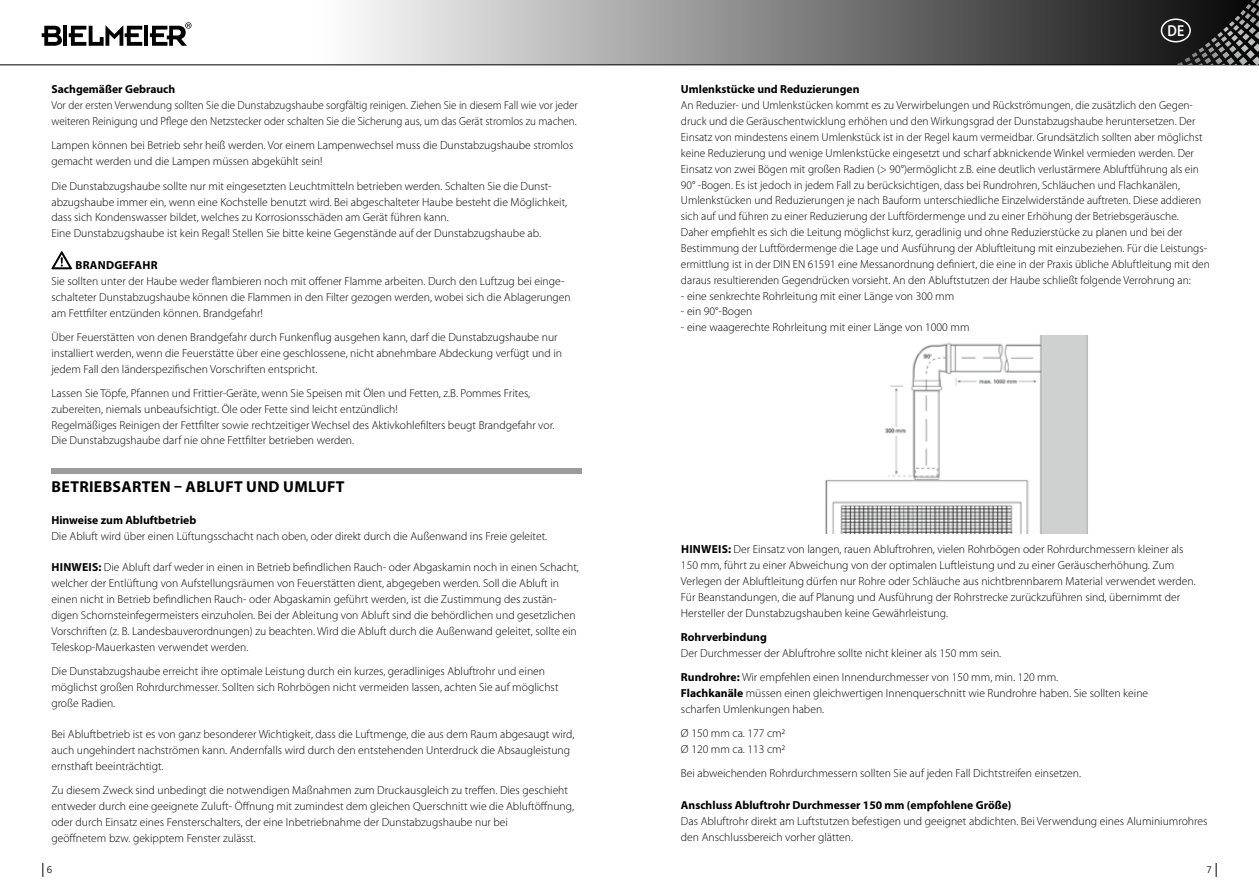
<style>
.page{position:relative;width:1259px;height:893px;background:#fff}
.page>*{position:absolute;margin:0;border:0;box-sizing:border-box;transform-origin:0 0}
.t1{font:700 15.9px "Myriad Pro";letter-spacing:.02em;color:#000}
.t2{font:600 15.9px "Myriad Pro";color:#fff;scale:.87 1}
.t3{font:300 11.7px/15.9px "Myriad Pro";color:#000}
.t4{font:300 11.7px/15.9px "Myriad Pro";color:#000;scale:.95 1}
.t5{font:700 11.7px "Myriad Pro";color:#000}
.t6{font:700 11.7px "Myriad Pro";letter-spacing:.02em;color:#000}
.t7{font:300 9.75px "Frutiger LT Std";color:#000}
.s1{font-weight:700}
</style>
<div class="page">
<svg style="left:43px;top:863px;width:1px;height:14px"></svg>
<svg style="left:1215px;top:863px;width:1px;height:14px"></svg>
<svg style="left:42px;top:26px;width:20px;height:20px"></svg>
<hr style="left:63px;top:26px;width:4px;height:20px;background:#000">
<svg style="left:69px;top:25px;width:73px;height:21px"></svg>
<hr style="left:144px;top:26px;width:4px;height:20px;background:#000">
<svg style="left:150px;top:22px;width:41px;height:24px"></svg>
<div style="left:315px;top:0;width:944px;height:65px;background:linear-gradient(to right,#f9f9f9,#131313)"></div>
<hr style="left:0;top:64px;width:1259px;height:1px;background:#000">
<svg style="left:1223px;top:0;width:36px;height:34px"></svg>
<div style="left:1160px;top:18px;width:31px;height:24px;border:2px solid #fff;border-radius:50%"></div>
<svg style="left:51px;top:251px;width:21px;height:18px"></svg>
<div style="left:51px;top:468px;width:531px;height:6px;background:#9c9c9d"></div>
<img style="left:825px;top:336px;width:263px;height:198px">
<p class="t5" style="left:51px;top:83px;width:125px">Sachgemäßer Gebrauch</p>
<p class="t4" style="left:51px;top:98px;width:555px">Vor der ersten Verwendung sollten Sie die Dunstabzugshaube sorgfältig reinigen. Ziehen Sie in diesem Fall wie vor jeder weiteren Reinigung und Pflege den Netzstecker oder schalten Sie die Sicherung aus, um das Gerät stromlos zu machen.</p>
<p class="t3" style="left:51px;top:138px;width:523px">Lampen können bei Betrieb sehr heiß werden. Vor einem Lampenwechsel muss die Dunstabzugshaube stromlos gemacht werden und die Lampen müssen abgekühlt sein!</p>
<p class="t3" style="left:51px;top:178px;width:517px">Die Dunstabzugshaube sollte nur mit eingesetzten Leuchtmitteln betrieben werden. Schalten Sie die Dunst&shy;abzugshaube immer ein, wenn eine Kochstelle benutzt wird. Bei abgeschalteter Haube besteht die Möglichkeit, dass sich Kondenswasser bildet, welches zu Korrosionsschäden am Gerät führen kann.<br>Eine Dunstabzugshaube ist kein Regal! Stellen Sie bitte keine Gegenstände auf der Dunstabzugshaube ab.</p>
<p class="t6" style="left:75px;top:258px;width:84px">BRANDGEFAHR</p>
<p class="t3" style="left:51px;top:273px;width:521px">Sie sollten unter der Haube weder flambieren noch mit offener Flamme arbeiten. Durch den Luftzug bei einge&shy;schalteter Dunstabzugshaube können die Flammen in den Filter gezogen werden, wobei sich die Ablagerungen am Fettfilter entzünden können. Brandgefahr!</p>
<p class="t3" style="left:51px;top:329px;width:512px">Über Feuerstätten von denen Brandgefahr durch Funkenflug ausgehen kann, darf die Dunstabzugshaube nur installiert werden, wenn die Feuerstätte über eine geschlossene, nicht abnehmbare Abdeckung verfügt und in jedem Fall den länderspezifischen Vorschriften entspricht.</p>
<p class="t3" style="left:51px;top:385px;width:505px">Lassen Sie Töpfe, Pfannen und Frittier-Geräte, wenn Sie Speisen mit Ölen und Fetten, z.B. Pommes Frites, zubereiten, niemals unbeaufsichtigt. Öle oder Fette sind leicht entzündlich!<br>Regelmäßiges Reinigen der Fettfilter sowie rechtzeitiger Wechsel des Aktivkohlefilters beugt Brandgefahr vor.<br>Die Dunstabzugshaube darf nie ohne Fettfilter betrieben werden.</p>
<h1 class="t1" style="left:52px;top:478px;width:294px">BETRIEBSARTEN – ABLUFT UND UMLUFT</h1>
<p class="t5" style="left:51px;top:513px;width:146px">Hinweise zum Abluftbetrieb</p>
<p class="t3" style="left:51px;top:528px;width:497px">Die Abluft wird über einen Lüftungsschacht nach oben, oder direkt durch die Außenwand ins Freie geleitet.</p>
<p class="t3" style="left:51px;top:560px;width:529px"><span class="s1">HINWEIS:</span> Die Abluft darf weder in einen in Betrieb befindlichen Rauch- oder Abgaskamin noch in einen Schacht, welcher der Entlüftung von Aufstellungsräumen von Feuerstätten dient, abgegeben werden. Soll die Abluft in einen nicht in Betrieb befindlichen Rauch- oder Abgaskamin geführt werden, ist die Zustimmung des zustän&shy;digen Schornsteinfegermeisters einzuholen. Bei der Ableitung von Abluft sind die behördlichen und gesetzlichen Vorschriften (z. B. Landesbauverordnungen) zu beachten. Wird die Abluft durch die Außenwand geleitet, sollte ein Teleskop-Mauerkasten verwendet werden.</p>
<p class="t3" style="left:51px;top:663px;width:508px">Die Dunstabzugshaube erreicht ihre optimale Leistung durch ein kurzes, geradliniges Abluftrohr und einen möglichst großen Rohrdurchmesser. Sollten sich Rohrbögen nicht vermeiden lassen, achten Sie auf möglichst große Radien.</p>
<p class="t3" style="left:51px;top:727px;width:524px">Bei Abluftbetrieb ist es von ganz besonderer Wichtigkeit, dass die Luftmenge, die aus dem Raum abgesaugt wird, auch ungehindert nachströmen kann. Andernfalls wird durch den entstehenden Unterdruck die Absaugleistung ernsthaft beeinträchtigt.</p>
<p class="t3" style="left:51px;top:783px;width:524px">Zu diesem Zweck sind unbedingt die notwendigen Maßnahmen zum Druckausgleich zu treffen. Dies geschieht entweder durch eine geeignete Zuluft- Öffnung mit zumindest dem gleichen Querschnitt wie die Abluftöffnung, oder durch Einsatz eines Fensterschalters, der eine Inbetriebnahme der Dunstabzugshaube nur bei<br>geöffnetem bzw. gekipptem Fenster zulässt.</p>
<h1 class="t2" style="left:1167px;top:21px;width:21px">DE</h1>
<p class="t5" style="left:681px;top:83px;width:180px">Umlenkstücke und Reduzierungen</p>
<p class="t3" style="left:681px;top:98px;width:530px">An Reduzier- und Umlenkstücken kommt es zu Verwirbelungen und Rückströmungen, die zusätzlich den Gegen&shy;druck und die Geräuschentwicklung erhöhen und den Wirkungsgrad der Dunstabzugshaube heruntersetzen. Der Einsatz von mindestens einem Umlenkstück ist in der Regel kaum vermeidbar. Grundsätzlich sollten aber möglichst keine Reduzierung und wenige Umlenkstücke eingesetzt und scharf abknickende Winkel vermieden werden. Der Einsatz von zwei Bögen mit großen Radien (&gt; 90°)ermöglicht z.B. eine deutlich verlustärmere Abluftführung als ein 90° -Bogen. Es ist jedoch in jedem Fall zu berücksichtigen, dass bei Rundrohren, Schläuchen und Flachkanälen, Umlenkstücken und Reduzierungen je nach Bauform unterschiedliche Einzelwiderstände auftreten. Diese addieren sich auf und führen zu einer Reduzierung der Luftfördermenge und zu einer Erhöhung der Betriebsgeräusche.<br>Daher empfiehlt es sich die Leitung möglichst kurz, geradlinig und ohne Reduzierstücke zu planen und bei der Bestimmung der Luftfördermenge die Lage und Ausführung der Abluftleitung mit einzubeziehen. Für die Leistungs&shy;ermittlung ist in der DIN EN 61591 eine Messanordnung definiert, die eine in der Praxis übliche Abluftleitung mit den daraus resultierenden Gegendrücken vorsieht. An den Abluftstutzen der Haube schließt folgende Verrohrung an:</p>
<p class="t3" style="left:681px;top:288px;width:275px">- eine senkrechte Rohrleitung mit einer Länge von 300 mm</p>
<p class="t3" style="left:681px;top:304px;width:73px">- ein 90°-Bogen</p>
<p class="t3" style="left:681px;top:320px;width:290px">- eine waagerechte Rohrleitung mit einer Länge von 1000 mm</p>
<p class="t3" style="left:681px;top:542px;width:516px"><span class="s1">HINWEIS:</span> Der Einsatz von langen, rauen Abluftrohren, vielen Rohrbögen oder Rohrdurchmessern kleiner als 150 mm, führt zu einer Abweichung von der optimalen Luftleistung und zu einer Geräuscherhöhung. Zum Verlegen der Abluftleitung dürfen nur Rohre oder Schläuche aus nichtbrennbarem Material verwendet werden.<br>Für Beanstandungen, die auf Planung und Ausführung der Rohrstrecke zurückzuführen sind, übernimmt der Hersteller der Dunstabzugshauben keine Gewährleistung.</p>
<p class="t5" style="left:681px;top:631px;width:87px">Rohrverbindung</p>
<p class="t3" style="left:681px;top:641px;width:379px;line-height:24.3px">Der Durchmesser der Abluftrohre sollte nicht kleiner als 150 mm sein.<br><span class="s1">Rundrohre:</span> Wir empfehlen einen Innendurchmesser von 150 mm, min. 120 mm.</p>
<p class="t3" style="left:681px;top:685px;width:469px"><span class="s1">Flachkanäle</span> müssen einen gleichwertigen Innenquerschnitt wie Rundrohre haben. Sie sollten keine scharfen Umlenkungen haben.</p>
<p class="t3" style="left:681px;top:726px;width:106px">Ø 150 mm ca. 177 cm2<br>Ø 120 mm ca. 113 cm2</p>
<p class="t3" style="left:681px;top:766px;width:401px">Bei abweichenden Rohrdurchmessern sollten Sie auf jeden Fall Dichtstreifen einsetzen.</p>
<p class="t5" style="left:681px;top:799px;width:332px">Anschluss Abluftrohr Durchmesser 150 mm (empfohlene Größe)</p>
<p class="t3" style="left:681px;top:813px;width:528px">Das Abluftrohr direkt am Luftstutzen befestigen und geeignet abdichten. Bei Verwendung eines Aluminiumrohres den Anschlussbereich vorher glätten.</p>
<p class="t7" style="left:47px;top:864px;width:7px">6</p>
<p class="t7" style="left:1206px;top:864px;width:7px">7</p>
</div>
